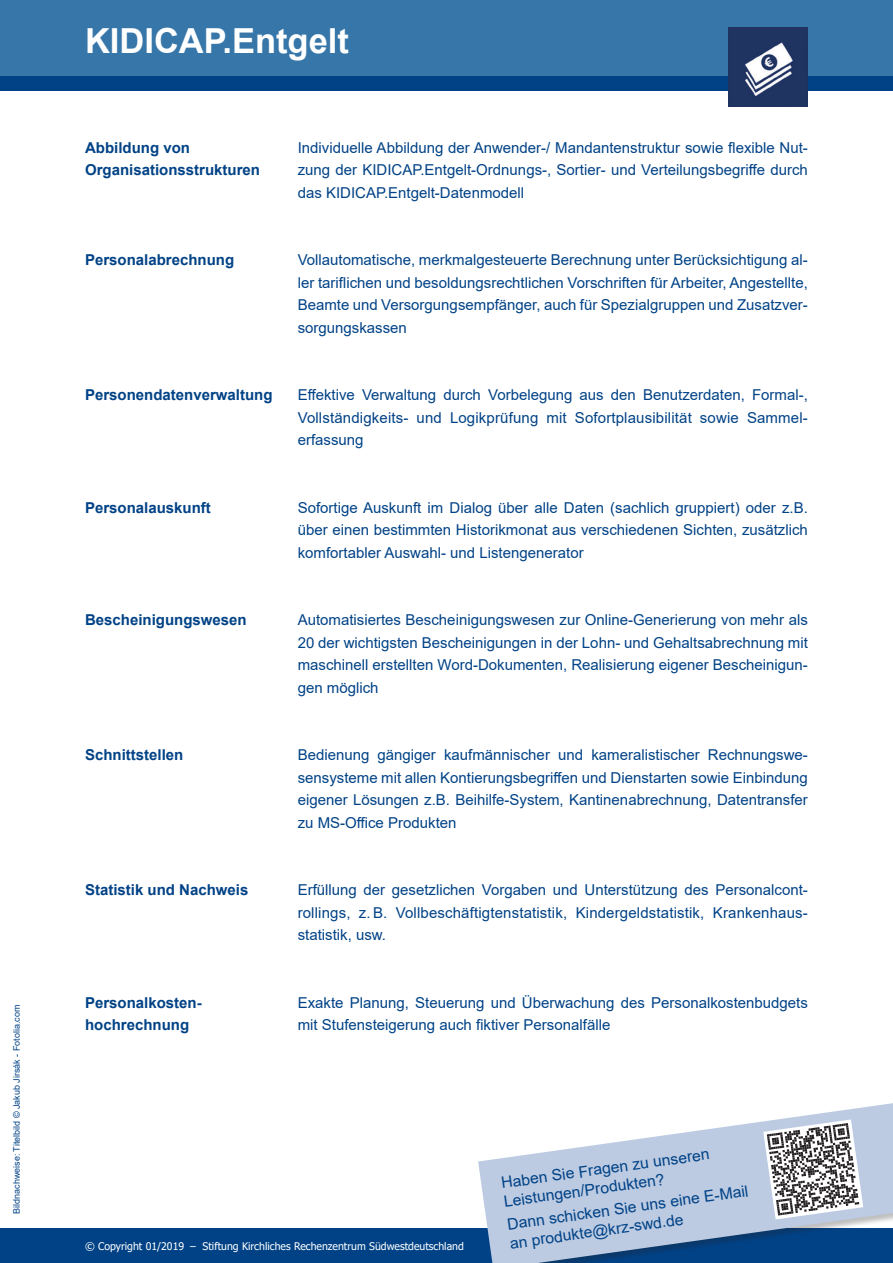
<style>
.page{position:relative;width:893px;height:1263px;background:#fff}
.page>*{position:absolute;margin:0;border:0;box-sizing:border-box;transform-origin:0 0}
.t1{font:700 34.5px "Arial";color:#fff}
.t2{font:15.75px/18.9px "Arial";color:#014286}
.t3{font:15px/22.5px "Arial";color:#014286;text-align:justify}
.t4{font:700 15px "Arial";color:#014286}
.t5{font:10.5px "Tahoma";color:#fff}
.t6{font:9px "Arial";color:#014286}
</style>
<div class="page">
<div style="left:0;top:0;width:893px;height:87px;background:#3776a9"></div>
<div style="left:0;top:1229px;width:893px;height:34px;background:#014286"></div>
<svg style="left:478px;top:1103px;width:415px;height:160px;fill:#bccbe2"></svg>
<svg style="left:763px;top:1119px;width:100px;height:100px"></svg>
<div style="left:0;top:77px;width:893px;height:14px;background:#014286"></div>
<img style="left:729px;top:27px;width:79px;height:80px">
<p class="t6" style="left:11px;top:1214px;width:211px;rotate:-90deg">Bildnachweise: Titelbild © Jakub Jirsák - Fotolia.com</p>
<h1 class="t1" style="left:85px;top:17px;width:265px">KIDICAP.Entgelt</h1>
<p class="t4" style="left:85px;top:137px;width:107px">Abbildung von</p>
<p class="t3" style="left:298px;top:136px;width:512px">Individuelle Abbildung der Anwender-/ Mandantenstruktur sowie flexible Nut-</p>
<p class="t4" style="left:85px;top:159px;width:177px">Organisationsstrukturen</p>
<p class="t3" style="left:298px;top:158px;width:512px">zung der KIDICAP.Entgelt-Ordnungs-, Sortier- und Verteilungsbegriffe durch das KIDICAP.Entgelt-Datenmodell</p>
<p class="t4" style="left:85px;top:249px;width:151px">Personalabrechnung</p>
<p class="t3" style="left:298px;top:248px;width:512px">Vollautomatische, merkmalgesteuerte Berechnung unter Berücksichtigung al&shy;ler tariflichen und besoldungsrechtlichen Vorschriften für Arbeiter, Angestellte, Beamte und Versorgungsempfänger, auch für Spezialgruppen und Zusatzver&shy;sorgungskassen</p>
<p class="t4" style="left:85px;top:384px;width:189px">Personendatenverwaltung</p>
<p class="t3" style="left:298px;top:383px;width:512px">Effektive Verwaltung durch Vorbelegung aus den Benutzerdaten, Formal-, Vollständigkeits- und Logikprüfung mit Sofortplausibilität sowie Sammel&shy;erfassung</p>
<p class="t4" style="left:85px;top:497px;width:127px">Personalauskunft</p>
<p class="t3" style="left:298px;top:496px;width:512px">Sofortige Auskunft im Dialog über alle Daten (sachlich gruppiert) oder z.B. über einen bestimmten Historikmonat aus verschiedenen Sichten, zusätzlich komfortabler Auswahl- und Listengenerator</p>
<p class="t4" style="left:85px;top:609px;width:163px">Bescheinigungswesen</p>
<p class="t3" style="left:298px;top:608px;width:512px">Automatisiertes Bescheinigungswesen zur Online-Generierung von mehr als 20 der wichtigsten Bescheinigungen in der Lohn- und Gehaltsabrechnung mit maschinell erstellten Word-Dokumenten, Realisierung eigener Bescheinigun&shy;gen möglich</p>
<p class="t4" style="left:85px;top:744px;width:100px">Schnittstellen</p>
<p class="t3" style="left:298px;top:743px;width:512px">Bedienung gängiger kaufmännischer und kameralistischer Rechnungswe&shy;sensysteme mit allen Kontierungsbegriffen und Dienstarten sowie Einbindung eigener Lösungen z.B. Beihilfe-System, Kantinenabrechnung, Datentransfer zu MS-Office Produkten</p>
<p class="t4" style="left:85px;top:879px;width:165px">Statistik und Nachweis</p>
<p class="t3" style="left:298px;top:878px;width:512px">Erfüllung der gesetzlichen Vorgaben und Unterstützung des Personalcont&shy;rollings, z.B. Vollbeschäftigtenstatistik, Kindergeldstatistik, Krankenhaus&shy;statistik, usw.</p>
<p class="t4" style="left:85px;top:992px;width:118px">Personalkosten-</p>
<p class="t3" style="left:298px;top:991px;width:512px">Exakte Planung, Steuerung und Überwachung des Personalkostenbudgets</p>
<p class="t4" style="left:85px;top:1014px;width:106px">hochrechnung</p>
<p class="t3" style="left:298px;top:1013px;width:314px">mit Stufensteigerung auch fiktiver Personalfälle</p>
<p class="t5" style="left:85px;top:1239px;width:380px">© Copyright 01/2019 – Stiftung Kirchliches Rechenzentrum Südwestdeutschland</p>
<p class="t2" style="left:500px;top:1173px;width:212px;rotate:-8deg">Haben Sie Fragen zu unseren<br>Leistungen/Produkten?</p>
<p class="t2" style="left:506px;top:1215px;width:245px;rotate:-8deg">Dann schicken Sie uns eine E-Mail an produkte@krz-swd.de</p>
</div>
